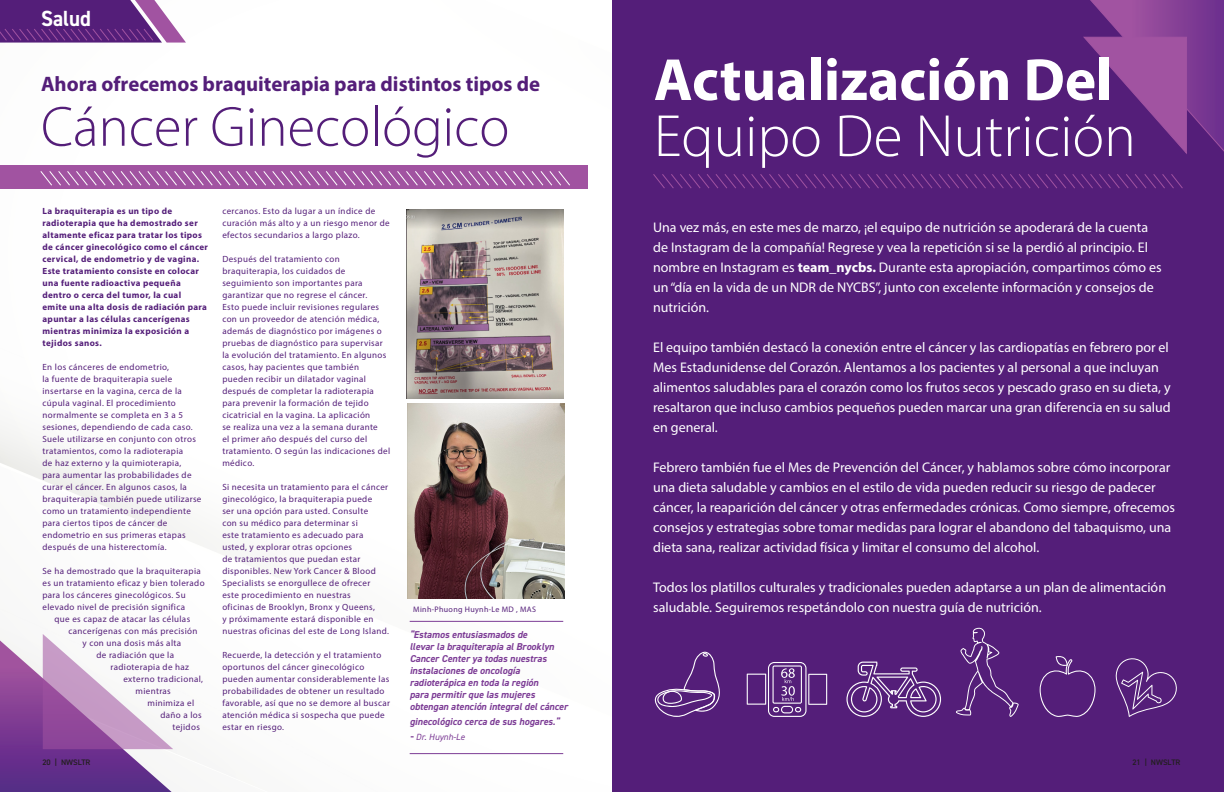
<style>
.page{position:relative;width:1224px;height:792px;background:#fff}
.page>*{position:absolute;margin:0;border:0;box-sizing:border-box;transform-origin:0 0}
._60pt_bold{font:300 60px/56px "Myriad Pro";color:#fff}
._60pt_bold-2{font:300 57px "Myriad Pro";color:#541e79}
.Quote_centered{font:700 22px "DIN2014";color:#fff;scale:.95 1}
._60pt_bold-3{font:700 21px "Myriad Pro";color:#541e79}
.t1{font:14px/20px "Myriad Pro";color:#fff}
.Quote_centered-2{font:italic 700 10px/12px "DIN2014";color:#7d3d96}
.OWENS_-_Paragraph{font:9px/12px "Myriad Pro";letter-spacing:.04em;color:#541e79}
.OWENS_-_Paragraph-2{font:700 9px/12px "Myriad Pro";letter-spacing:.04em;color:#541e79}
.Quote_centered-3{font:italic 9px "DIN2014";color:#7d3d96}
.OWENS_-_Paragraph-3{font:8px "Myriad Pro";letter-spacing:.04em;color:#541e79}
.t2{font:600 8px "DIN2014";color:#231f20}
.s1{font-size:11px}
.s2{font-size:9px}
.s3{font-weight:700;font-size:11px}
.s4{font-weight:700}
</style>
<div class="page">
<img style="left:0;top:165px;width:588px;height:590px">
<div style="left:0;top:166px;width:588px;height:23px;background:#a153a1"></div>
<svg style="left:40px;top:171px;width:530px;height:15px"></svg>
<img style="left:407px;top:404px;width:157px;height:194px">
<img style="left:406px;top:209px;width:157px;height:189px">
<svg style="left:0;top:634px;width:173px;height:158px"></svg>
<div style="left:612px;top:0;width:612px;height:792px;background:#541e79"></div>
<svg style="left:653px;top:174px;width:530px;height:15px"></svg>
<svg style="left:1083px;top:0;width:141px;height:154px"></svg>
<svg style="left:1115px;top:658px;width:62px;height:59px"></svg>
<svg style="left:1040px;top:656px;width:56px;height:61px"></svg>
<svg style="left:846px;top:662px;width:95px;height:55px"></svg>
<svg style="left:747px;top:662px;width:80px;height:55px"></svg>
<svg style="left:956px;top:627px;width:63px;height:90px"></svg>
<svg style="left:655px;top:651px;width:65px;height:66px"></svg>
<hr style="left:410px;top:621px;width:153px;height:1px;background:#7d3d96">
<hr style="left:410px;top:753px;width:153px;height:1px;background:#7d3d96">
<svg style="left:0;top:0;width:186px;height:43px;background:#73408e"></svg>
<p class="Quote_centered" style="left:41px;top:4px;width:54px">Salud</p>
<p class="_60pt_bold-3" style="left:41px;top:70px;width:501px">Ahora ofrecemos braquiterapia para distintos tipos de</p>
<p class="_60pt_bold-2" style="left:41px;top:92px;width:470px">Cáncer Ginecológico</p>
<p class="OWENS_-_Paragraph-2" style="left:42px;top:204px;width:167px">La braquiterapia es un tipo de radioterapia que ha demostrado ser altamente eficaz para tratar los tipos de cáncer ginecológico como el cáncer cervical, de endometrio y de vagina.<br>Este tratamiento consiste en colocar una fuente radioactiva pequeña dentro o cerca del tumor, la cual<br>emite una alta dosis de radiación para apuntar a las células cancerígenas mientras minimiza la exposición a tejidos sanos.</p>
<p class="OWENS_-_Paragraph" style="left:42px;top:361px;width:160px">En los cánceres de endometrio,<br>la fuente de braquiterapia suele insertarse en la vagina, cerca de la cúpula vaginal. El procedimiento normalmente se completa en 3 a 5 sesiones, dependiendo de cada caso.<br>Suele utilizarse en conjunto con otros tratamientos, como la radioterapia<br>de haz externo y la quimioterapia,<br>para aumentar las probabilidades de curar el cáncer. En algunos casos, la braquiterapia también puede utilizarse como un tratamiento independiente para ciertos tipos de cáncer de endometrio en sus primeras etapas después de una histerectomía.</p>
<p class="OWENS_-_Paragraph" style="left:42px;top:565px;width:160px">Se ha demostrado que la braquiterapia</p>
<p class="OWENS_-_Paragraph" style="left:42px;top:577px;width:164px">es un tratamiento eficaz y bien tolerado</p>
<p class="OWENS_-_Paragraph" style="left:42px;top:589px;width:145px">para los cánceres ginecológicos. Su</p>
<p class="OWENS_-_Paragraph" style="left:42px;top:601px;width:144px">elevado nivel de precisión significa</p>
<p class="OWENS_-_Paragraph" style="left:54px;top:613px;width:137px">que es capaz de atacar las células</p>
<p class="OWENS_-_Paragraph" style="left:68px;top:625px;width:131px">cancerígenas con más precisión</p>
<p class="OWENS_-_Paragraph" style="left:82px;top:637px;width:100px">y con una dosis más alta</p>
<p class="OWENS_-_Paragraph" style="left:96px;top:649px;width:79px">de radiación que la</p>
<p class="OWENS_-_Paragraph" style="left:110px;top:661px;width:80px">radioterapia de haz</p>
<p class="OWENS_-_Paragraph" style="left:123px;top:673px;width:81px">externo tradicional,</p>
<p class="OWENS_-_Paragraph" style="left:135px;top:685px;width:37px">mientras</p>
<p class="OWENS_-_Paragraph" style="left:147px;top:697px;width:48px">minimiza el</p>
<p class="OWENS_-_Paragraph" style="left:160px;top:709px;width:43px">daño a los</p>
<p class="OWENS_-_Paragraph" style="left:172px;top:721px;width:29px">tejidos</p>
<p class="OWENS_-_Paragraph" style="left:222px;top:205px;width:169px">cercanos. Esto da lugar a un índice de curación más alto y a un riesgo menor de efectos secundarios a largo plazo.</p>
<p class="OWENS_-_Paragraph" style="left:222px;top:253px;width:169px">Después del tratamiento con braquiterapia, los cuidados de seguimiento son importantes para garantizar que no regrese el cáncer.<br>Esto puede incluir revisiones regulares con un proveedor de atención médica, además de diagnóstico por imágenes o pruebas de diagnóstico para supervisar la evolución del tratamiento. En algunos casos, hay pacientes que también pueden recibir un dilatador vaginal después de completar la radioterapia para prevenir la formación de tejido cicatricial en la vagina. La aplicación<br>se realiza una vez a la semana durante<br>el primer año después del curso del tratamiento. O según las indicaciones del médico.</p>
<p class="OWENS_-_Paragraph" style="left:222px;top:481px;width:168px">Si necesita un tratamiento para el cáncer ginecológico, la braquiterapia puede<br>ser una opción para usted. Consulte<br>con su médico para determinar si<br>este tratamiento es adecuado para usted, y explorar otras opciones<br>de tratamientos que puedan estar disponibles. New York Cancer &amp; Blood Specialists se enorgullece de ofrecer este procedimiento en nuestras<br>oficinas de Brooklyn, Bronx y Queens,<br>y próximamente estará disponible en nuestras oficinas del este de Long Island.</p>
<p class="OWENS_-_Paragraph" style="left:222px;top:649px;width:169px">Recuerde, la detección y el tratamiento oportunos del cáncer ginecológico pueden aumentar considerablemente las probabilidades de obtener un resultado favorable, así que no se demore al buscar atención médica si sospecha que puede estar en riesgo.</p>
<p class="OWENS_-_Paragraph-3" style="left:413px;top:605px;width:124px">Minh-Phuong Huynh-Le MD , MAS</p>
<p class="Quote_centered-2" style="left:410px;top:629px;width:160px"><span class="s1">"</span>Estamos entusiasmados de<br>llevar la braquiterapia al Brooklyn<br>Cancer Center ya todas nuestras instalaciones de oncología radioterápica en toda la región<br>para permitir que las mujeres obtengan atención integral del cáncer</p>
<p class="Quote_centered-2" style="left:410px;top:716px;width:151px">ginecológico cerca de sus hogares<span class="s2">.</span><span class="s1">"</span></p>
<p class="Quote_centered-3" style="left:410px;top:732px;width:57px"><span class="s3">-</span> Dr. Huynh-Le</p>
<p class="_60pt_bold" style="left:654px;top:51px;width:484px"><span class="s4">Actualización Del<br></span>Equipo De Nutrición</p>
<p class="t1" style="left:653px;top:217px;width:510px">Una vez más, en este mes de marzo, ¡el equipo de nutrición se apoderará de la cuenta de Instagram de la compañía! Regrese y vea la repetición si se la perdió al principio. El nombre en Instagram es <span class="s4">team_nycbs.</span> Durante esta apropiación, compartimos cómo es un “día en la vida de un NDR de NYCBS”, junto con excelente información y consejos de nutrición.</p>
<p class="t1" style="left:653px;top:337px;width:519px">El equipo también destacó la conexión entre el cáncer y las cardiopatías en febrero por el Mes Estadunidense del Corazón. Alentamos a los pacientes y al personal a que incluyan alimentos saludables para el corazón como los frutos secos y pescado graso en su dieta, y resaltaron que incluso cambios pequeños pueden marcar una gran diferencia en su salud en general.</p>
<p class="t1" style="left:653px;top:457px;width:524px">Febrero también fue el Mes de Prevención del Cáncer, y hablamos sobre cómo incorporar una dieta saludable y cambios en el estilo de vida pueden reducir su riesgo de padecer cáncer, la reaparición del cáncer y otras enfermedades crónicas. Como siempre, ofrecemos consejos y estrategias sobre tomar medidas para lograr el abandono del tabaquismo, una dieta sana, realizar actividad física y limitar el consumo del alcohol.</p>
<p class="t1" style="left:653px;top:577px;width:514px">Todos los platillos culturales y tradicionales pueden adaptarse a un plan de alimentación saludable. Seguiremos respetándolo con nuestra guía de nutrición.</p>
<p class="t2" style="left:42px;top:757px;width:50px">20 | NWSLTR</p>
<p class="t2" style="left:1132px;top:757px;width:50px">21 | NWSLTR</p>
</div>
